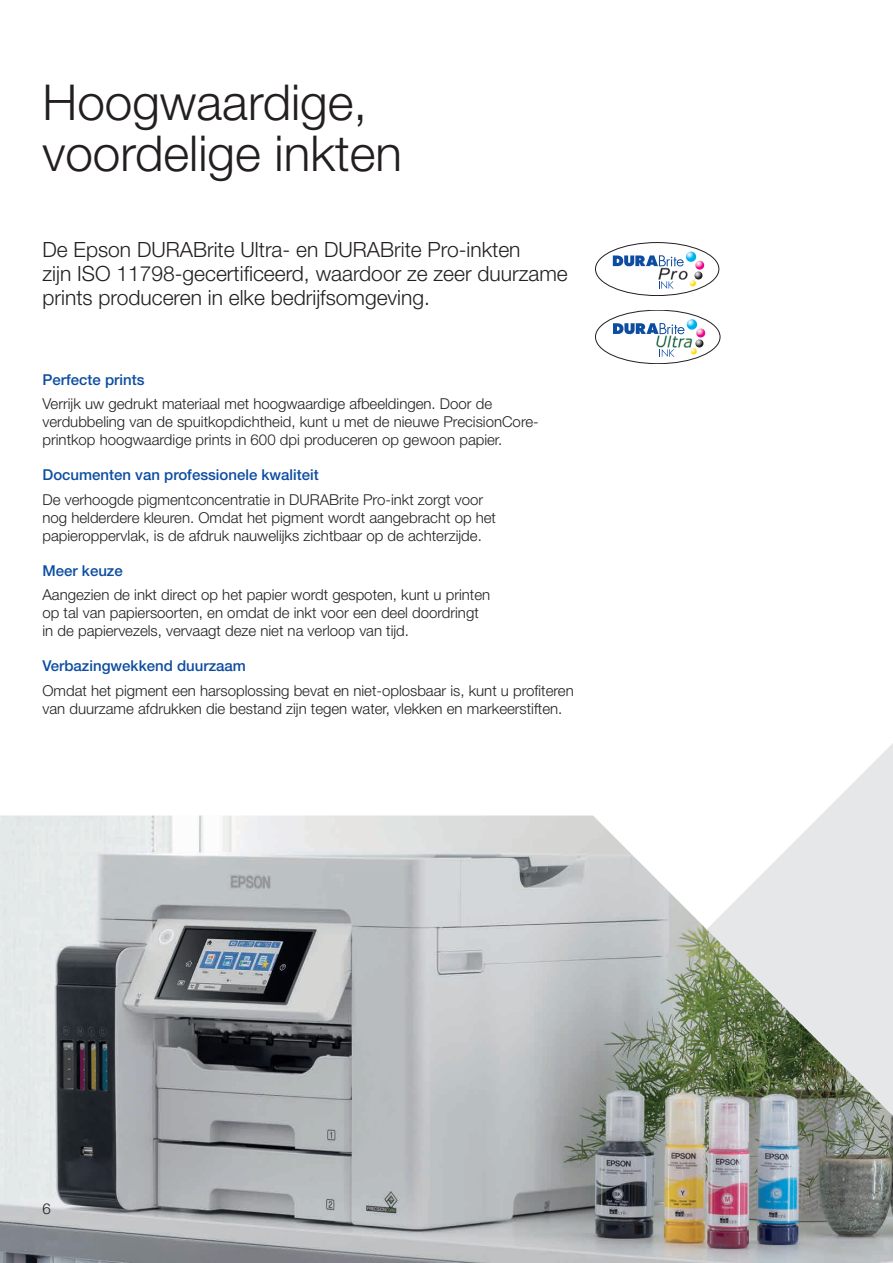
<style>
.page{position:relative;width:893px;height:1263px;background:#fff}
.page>*{position:absolute;margin:0;border:0;box-sizing:border-box;transform-origin:0 0}
.t1{font:300 49.5px/51px "Helvetica Neue LT Pro";color:#231f20}
.t2{font:300 21px/24px "Helvetica Neue LT Pro";color:#231f20}
.t3{font:300 15px/18px "Helvetica Neue LT Pro";color:#231f20}
.t4{font:500 15px "Helvetica Neue LT Pro";color:#0d4da1}
</style>
<div class="page">
<svg style="left:821px;top:743px;width:72px;height:72px"></svg>
<div style="left:595px;top:310px;width:125px;height:54px;border:1px solid #231f20;border-radius:50%"></div>
<svg style="left:613px;top:319px;width:93px;height:38px"></svg>
<div style="left:595px;top:242px;width:124px;height:54px;border:1px solid #231f20;border-radius:50%"></div>
<svg style="left:613px;top:252px;width:92px;height:37px"></svg>
<img style="left:0;top:815px;width:893px;height:448px">
<h1 class="t1" style="left:43px;top:76px;width:361px">Hoogwaardige, voordelige inkten</h1>
<h2 class="t2" style="left:43px;top:237px;width:527px">De Epson DURABrite Ultra- en DURABrite Pro-inkten<br>zijn ISO 11798-gecertificeerd, waardoor ze zeer duurzame prints produceren in elke bedrijfsomgeving.</h2>
<p class="t4" style="left:43px;top:371px;width:103px">Perfecte prints</p>
<p class="t3" style="left:43px;top:395px;width:498px">Verrijk uw gedrukt materiaal met hoogwaardige afbeeldingen. Door de verdubbeling van de spuitkopdichtheid, kunt u met de nieuwe PrecisionCore&shy;printkop hoogwaardige prints in 600 dpi produceren op gewoon papier.</p>
<p class="t4" style="left:43px;top:466px;width:278px">Documenten van professionele kwaliteit</p>
<p class="t3" style="left:43px;top:490px;width:455px">De verhoogde pigmentconcentratie in DURABrite Pro-inkt zorgt voor nog helderdere kleuren. Omdat het pigment wordt aangebracht op het papieroppervlak, is de afdruk nauwelijks zichtbaar op de achterzijde.</p>
<p class="t4" style="left:43px;top:561px;width:82px">Meer keuze</p>
<p class="t3" style="left:43px;top:585px;width:449px">Aangezien de inkt direct op het papier wordt gespoten, kunt u printen op tal van papiersoorten, en omdat de inkt voor een deel doordringt in de papiervezels, vervaagt deze niet na verloop van tijd.</p>
<p class="t4" style="left:43px;top:657px;width:205px">Verbazingwekkend duurzaam</p>
<p class="t3" style="left:43px;top:681px;width:533px">Omdat het pigment een harsoplossing bevat en niet-oplosbaar is, kunt u profiteren van duurzame afdrukken die bestand zijn tegen water, vlekken en markeerstiften.</p>
<p class="t3" style="left:43px;top:1199px;width:10px">6</p>
</div>
